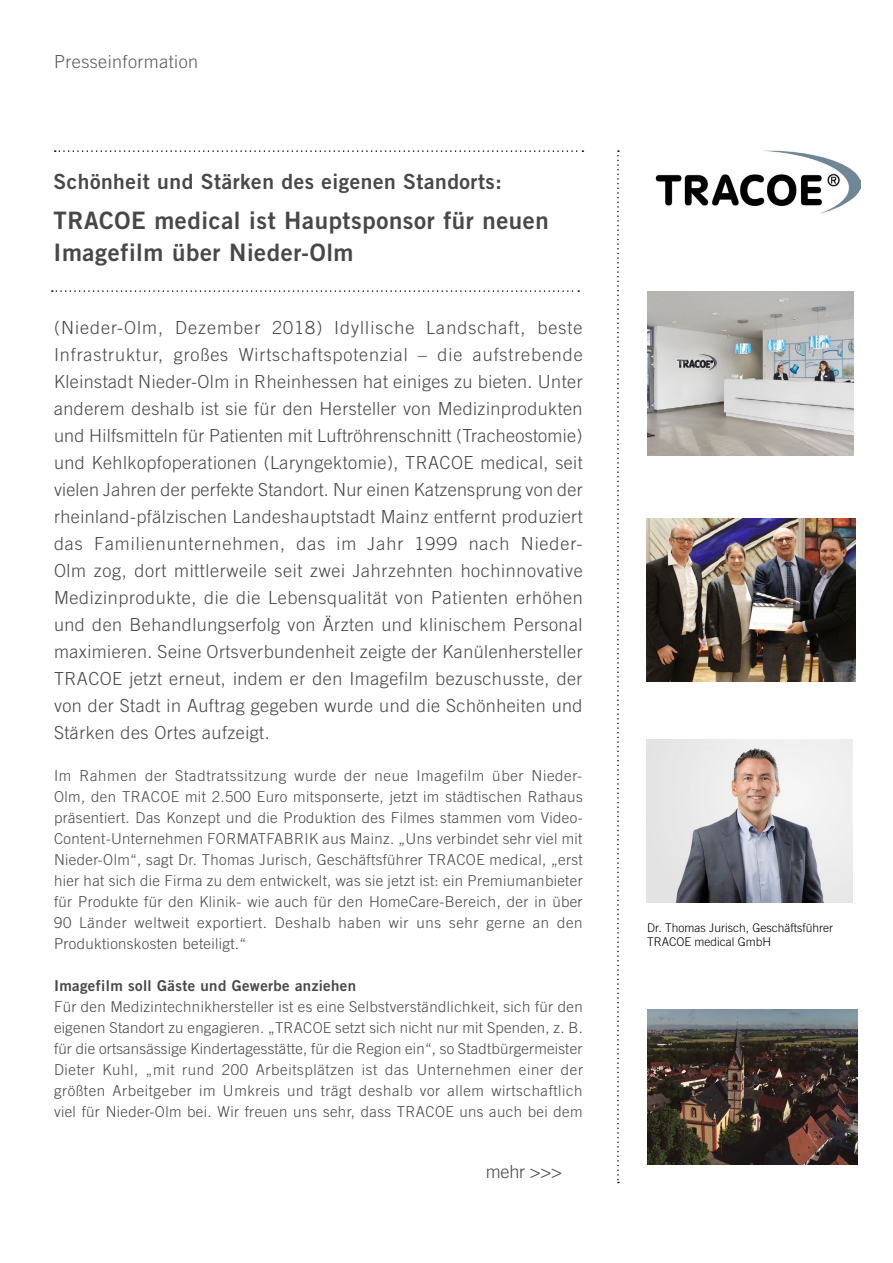
<style>
.page{position:relative;width:893px;height:1263px;background:#fff}
.page>*{position:absolute;margin:0;border:0;box-sizing:border-box;transform-origin:0 0}
.t1{font:24px/31.5px "Trade Gothic LT Bold Two";letter-spacing:.025em;color:#484847}
.t2{font:21px "Trade Gothic LT Bold Two";letter-spacing:.025em;color:#484847}
.t3{font:300 18px/27px "Trade Gothic LT";letter-spacing:.025em;color:#484847;text-align:justify}
.t4{font:300 18px "Trade Gothic LT";letter-spacing:.025em;color:#5f5a5a}
.t5{font:300 15px/21px "Trade Gothic LT";letter-spacing:.025em;color:#484847;text-align:justify}
.t6{font:15px "Trade Gothic LT Bold Two";letter-spacing:.025em;color:#484847}
.t7{font:300 12px/14.4px "Trade Gothic LT";color:#000}
</style>
<div class="page">
<svg style="left:617px;top:150px;width:2px;height:1033px"></svg>
<img style="left:655px;top:150px;width:205px;height:64px">
<svg style="left:55px;top:150px;width:528px;height:2px"></svg>
<svg style="left:52px;top:290px;width:527px;height:2px"></svg>
<img style="left:647px;top:291px;width:207px;height:164px">
<img style="left:646px;top:519px;width:210px;height:163px">
<img style="left:646px;top:739px;width:207px;height:163px">
<img style="left:647px;top:1009px;width:211px;height:155px">
<p class="t4" style="left:54px;top:51px;width:146px">Presseinformation</p>
<h2 class="t2" style="left:53px;top:169px;width:450px">Schönheit und Stärken des eigenen Standorts:</h2>
<h1 class="t1" style="left:53px;top:204px;width:497px">TRACOE medical ist Hauptsponsor für neuen<br>Imagefilm über Nieder-Olm</h1>
<p class="t3" style="left:54px;top:314px;width:530px">(Nieder-Olm, Dezember 2018) Idyllische Landschaft, beste Infrastruktur, großes Wirtschaftspotenzial – die aufstrebende Kleinstadt Nieder-Olm in Rheinhessen hat einiges zu bieten. Unter anderem deshalb ist sie für den Hersteller von Medizinprodukten und Hilfsmitteln für Patienten mit Luftröhrenschnitt (Tracheostomie) und Kehlkopfoperationen (Laryngektomie), TRACOE medical, seit vielen Jahren der perfekte Standort. Nur einen Katzensprung von der rheinland-pfälzischen Landeshauptstadt Mainz entfernt produziert das Familienunternehmen, das im Jahr 1999 nach Nieder-Olm zog, dort mittlerweile seit zwei Jahrzehnten hochinnovative Medizinprodukte, die die Lebensqualität von Patienten erhöhen und den Behandlungserfolg von Ärzten und klinischem Personal maximieren. Seine Ortsverbundenheit zeigte der Kanülenhersteller TRACOE jetzt erneut, indem er den Imagefilm bezuschusste, der von der Stadt in Auftrag gegeben wurde und die Schönheiten und Stärken des Ortes aufzeigt.</p>
<p class="t5" style="left:54px;top:765px;width:530px">Im Rahmen der Stadtratssitzung wurde der neue Imagefilm über Nieder-Olm, den TRACOE mit 2.500 Euro mitsponserte, jetzt im städtischen Rathaus präsentiert. Das Konzept und die Produktion des Filmes stammen vom Video-Content-Unternehmen FORMATFABRIK aus Mainz. „Uns verbindet sehr viel mit Nieder-Olm“, sagt Dr. Thomas Jurisch, Geschäftsführer TRACOE medical, „erst hier hat sich die Firma zu dem entwickelt, was sie jetzt ist: ein Premiumanbieter für Produkte für den Klinik- wie auch für den HomeCare-Bereich, der in über 90 Länder weltweit exportiert. Deshalb haben wir uns sehr gerne an den Produktionskosten beteiligt.“</p>
<p class="t6" style="left:54px;top:976px;width:304px">Imagefilm soll Gäste und Gewerbe anziehen</p>
<p class="t5" style="left:54px;top:996px;width:530px">Für den Medizintechnikhersteller ist es eine Selbstverständlichkeit, sich für den eigenen Standort zu engagieren. „TRACOE setzt sich nicht nur mit Spenden, z. B. für die ortsansässige Kindertagesstätte, für die Region ein“, so Stadtbürgermeister Dieter Kuhl, „mit rund 200 Arbeitsplätzen ist das Unternehmen einer der größten Arbeitgeber im Umkreis und trägt deshalb vor allem wirtschaftlich viel für Nieder-Olm bei. Wir freuen uns sehr, dass TRACOE uns auch bei dem</p>
<p class="t3" style="left:486px;top:1158px;width:78px">mehr &gt;&gt;&gt;</p>
<p class="t7" style="left:647px;top:920px;width:187px">Dr. Thomas Jurisch, Geschäftsführer<br>TRACOE medical GmbH</p>
</div>
